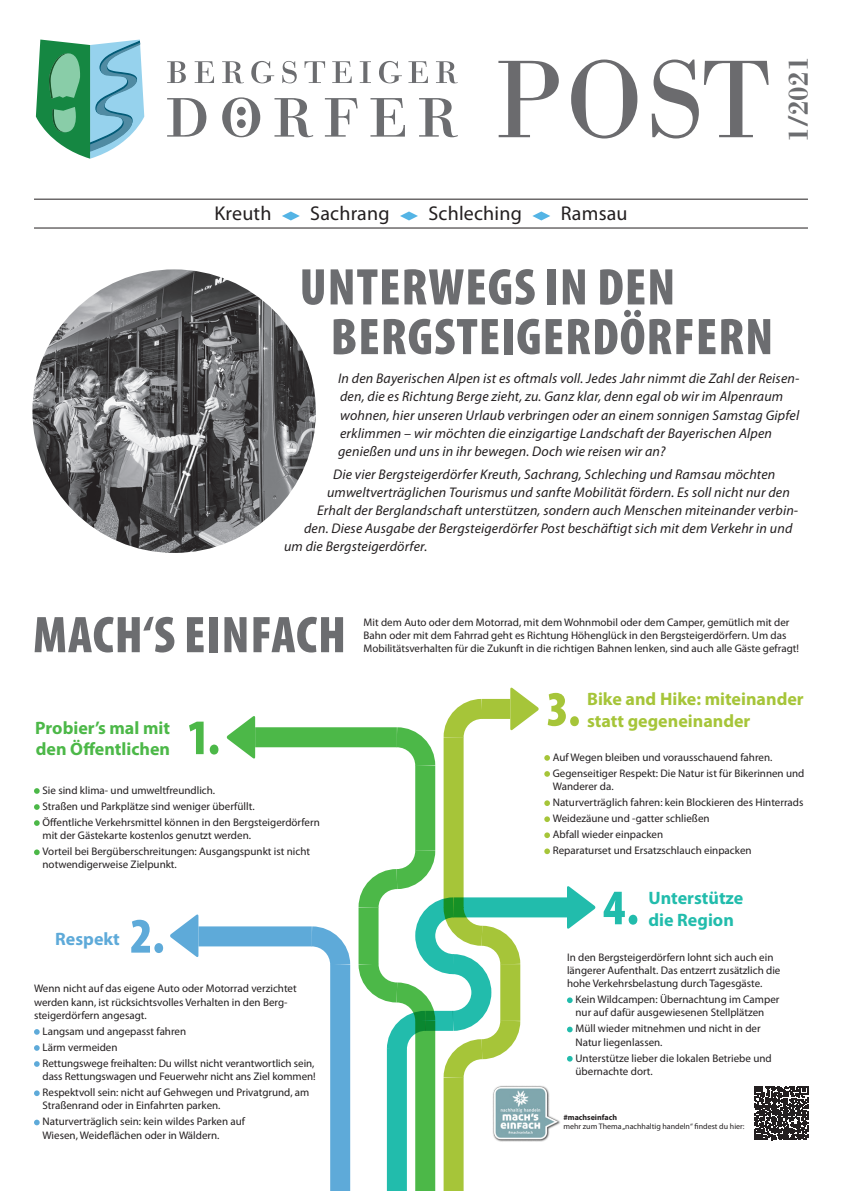
<style>
.page{position:relative;width:842px;height:1191px;background:#fff}
.page>*{position:absolute;margin:0;border:0;box-sizing:border-box;transform-origin:0 0}
.t1{font:108.1px "Bodoni BE";color:#6b6b6e}
.Head_24{font:900 condensed 52px "Myriad Pro";letter-spacing:.02em;color:#6c6d70}
.t2{font:900 condensed 50px "Myriad Pro";color:#22bcac}
.t3{font:900 condensed 50px "Myriad Pro";color:#a6c539}
.t4{font:900 condensed 50px "Myriad Pro";color:#4cb848}
.t5{font:900 condensed 50px "Myriad Pro";color:#5eaad9}
.t6{font:500 27.7px "Bodoni BE";color:#6c6d70}
.t7{font:20px "Myriad Pro";letter-spacing:.01em;color:#231f20}
.Punkte_11{font:700 18px/21.6px "Myriad Pro";color:#a6c539}
.Punkte_11-2{font:700 18px/21.6px "Myriad Pro";color:#4cb848}
.Punkte_11-3{font:700 18px "Myriad Pro";color:#22bcac}
.Punkte_11-4{font:700 18px "Myriad Pro";color:#5eaad9}
.Kursiv_14{font:italic 14px/18px "Myriad Pro";letter-spacing:.01em;color:#231f20}
.Punkte_11-5{font:11px/13.2px "Myriad Pro";color:#231f20}
.Text_11{font:11px/13.2px "Myriad Pro";color:#231f20}
.t8{font:8px/9.6px "Myriad Pro";color:#231f20}
.s1{font-weight:700}
</style>
<div class="page">
<img style="left:32px;top:269px;width:284px;height:284px;border-radius:142px">
<svg style="left:282px;top:211px;width:18px;height:9px"></svg>
<svg style="left:400px;top:211px;width:18px;height:9px"></svg>
<svg style="left:532px;top:211px;width:18px;height:9px"></svg>
<svg style="left:36px;top:40px;width:108px;height:159px"></svg>
<svg style="left:167px;top:61px;width:19px;height:22px"></svg>
<svg style="left:195px;top:61px;width:19px;height:22px"></svg>
<svg style="left:222px;top:61px;width:22px;height:22px"></svg>
<svg style="left:251px;top:61px;width:23px;height:22px"></svg>
<svg style="left:282px;top:61px;width:15px;height:22px"></svg>
<svg style="left:305px;top:61px;width:20px;height:22px"></svg>
<svg style="left:332px;top:61px;width:20px;height:22px"></svg>
<svg style="left:360px;top:61px;width:11px;height:22px"></svg>
<svg style="left:379px;top:61px;width:23px;height:22px"></svg>
<svg style="left:408px;top:61px;width:20px;height:22px"></svg>
<svg style="left:436px;top:61px;width:22px;height:22px"></svg>
<svg style="left:167px;top:98px;width:39px;height:39px"></svg>
<svg style="left:222px;top:97px;width:38px;height:40px"></svg>
<svg style="left:274px;top:98px;width:39px;height:39px"></svg>
<svg style="left:325px;top:98px;width:33px;height:39px"></svg>
<svg style="left:370px;top:98px;width:35px;height:39px"></svg>
<svg style="left:419px;top:98px;width:39px;height:39px"></svg>
<div style="left:237px;top:107px;width:9px;height:8px;background:#6c6d70;border-radius:50%"></div>
<div style="left:237px;top:119px;width:9px;height:9px;background:#6c6d70;border-radius:50%"></div>
<hr style="left:34px;top:199px;width:774px;height:1px;background:#231f20">
<hr style="left:34px;top:228px;width:774px;height:1px;background:#231f20">
<div style="left:330px;top:964px;width:20px;height:227px;background:#5eaad9"></div>
<div style="left:198px;top:926px;width:114px;height:20px;background:#5eaad9"></div>
<div style="left:444px;top:1077px;width:20px;height:114px;background:#a6c539"></div>
<div style="left:444px;top:737px;width:20px;height:171px;background:#a6c539"></div>
<div style="left:482px;top:699px;width:28px;height:20px;background:#a6c539"></div>
<div style="left:415px;top:1020px;width:20px;height:171px;background:#4cb848"></div>
<div style="left:415px;top:765px;width:20px;height:85px;background:#4cb848"></div>
<div style="left:255px;top:727px;width:142px;height:20px;background:#4cb848"></div>
<svg style="left:377px;top:698px;width:125px;height:87px"></svg>
<svg style="left:226px;top:716px;width:29px;height:43px"></svg>
<svg style="left:170px;top:914px;width:28px;height:43px"></svg>
<svg style="left:510px;top:687px;width:29px;height:43px"></svg>
<svg style="left:567px;top:886px;width:29px;height:43px"></svg>
<div style="left:387px;top:1048px;width:20px;height:143px;background:#22bcac"></div>
<svg style="left:292px;top:830px;width:238px;height:267px"></svg>
<div style="left:454px;top:897px;width:113px;height:20px;background:#22bcac"></div>
<svg style="left:567px;top:997px;width:6px;height:6px"></svg>
<svg style="left:567px;top:1026px;width:6px;height:6px"></svg>
<svg style="left:567px;top:1056px;width:6px;height:5px"></svg>
<svg style="left:544px;top:755px;width:6px;height:5px"></svg>
<svg style="left:544px;top:771px;width:6px;height:5px"></svg>
<svg style="left:544px;top:800px;width:6px;height:6px"></svg>
<svg style="left:544px;top:816px;width:6px;height:6px"></svg>
<svg style="left:544px;top:832px;width:6px;height:6px"></svg>
<svg style="left:544px;top:848px;width:6px;height:6px"></svg>
<svg style="left:34px;top:1029px;width:6px;height:5px"></svg>
<svg style="left:34px;top:1045px;width:6px;height:5px"></svg>
<svg style="left:34px;top:1061px;width:6px;height:5px"></svg>
<svg style="left:34px;top:1090px;width:6px;height:6px"></svg>
<svg style="left:34px;top:1119px;width:6px;height:6px"></svg>
<svg style="left:34px;top:788px;width:6px;height:6px"></svg>
<svg style="left:34px;top:804px;width:6px;height:6px"></svg>
<svg style="left:34px;top:820px;width:6px;height:6px"></svg>
<svg style="left:34px;top:849px;width:6px;height:6px"></svg>
<img style="left:479px;top:1071px;width:81px;height:71px">
<svg style="left:754px;top:1086px;width:54px;height:54px"></svg>
<p class="t1" style="left:495px;top:38px;width:276px">POST</p>
<p class="t6" style="left:782px;top:142px;width:86px;rotate:-90deg">1/2021</p>
<p class="t7" style="left:214px;top:201px;width:59px">Kreuth</p>
<p class="t7" style="left:310px;top:201px;width:81px">Sachrang</p>
<p class="t7" style="left:428px;top:201px;width:95px">Schleching</p>
<p class="t7" style="left:561px;top:201px;width:68px">Ramsau</p>
<p class="Head_24" style="left:300px;top:254px;width:377px">UNTERWEGS IN DEN</p>
<p class="Head_24" style="left:331px;top:303px;width:444px">BERGSTEIGERDÖRFERN</p>
<p class="Kursiv_14" style="left:338px;top:369px;width:463px">In den Bayerischen Alpen ist es oftmals voll. Jedes Jahr nimmt die Zahl der Reisen&shy;den, die es Richtung Berge zieht, zu. Ganz klar, denn egal ob wir im Alpenraum wohnen, hier unseren Urlaub verbringen oder an einem sonnigen Samstag Gipfel erklimmen – wir möchten die einzigartige Landschaft der Bayerischen Alpen genießen und uns in ihr bewegen. Doch wie reisen wir an?</p>
<p class="Kursiv_14" style="left:333px;top:465px;width:444px">Die vier Bergsteigerdörfer Kreuth, Sachrang, Schleching und Ramsau möchten</p>
<p class="Kursiv_14" style="left:327px;top:483px;width:464px">umweltverträglichen Tourismus und sanfte Mobilität fördern. Es soll nicht nur den</p>
<p class="Kursiv_14" style="left:317px;top:501px;width:483px">Erhalt der Berglandschaft unterstützen, sondern auch Menschen miteinander verbin-</p>
<p class="Kursiv_14" style="left:304px;top:519px;width:490px">den. Diese Ausgabe der Bergsteigerdörfer Post beschäftigt sich mit dem Verkehr in und</p>
<p class="Kursiv_14" style="left:284px;top:537px;width:145px">um die Bergsteigerdörfer.</p>
<p class="Head_24" style="left:33px;top:601px;width:314px">MACH‘S EINFACH</p>
<p class="Punkte_11-2" style="left:35px;top:716px;width:136px">Probier’s mal mit den Öffentlichen</p>
<p class="t4" style="left:189px;top:705px;width:32px">1.</p>
<p class="Punkte_11-5" style="left:43px;top:783px;width:174px">Sie sind klima- und umweltfreundlich.</p>
<p class="Punkte_11-5" style="left:43px;top:799px;width:214px">Straßen und Parkplätze sind weniger überfüllt.</p>
<p class="Punkte_11-5" style="left:43px;top:815px;width:279px">Öffentliche Verkehrsmittel können in den Bergsteigerdörfern mit der Gästekarte kostenlos genutzt werden.</p>
<p class="Punkte_11-5" style="left:43px;top:844px;width:269px">Vorteil bei Bergüberschreitungen: Ausgangspunkt ist nicht notwendigerweise Zielpunkt.</p>
<p class="Punkte_11-4" style="left:55px;top:927px;width:66px">Respekt</p>
<p class="t5" style="left:131px;top:904px;width:35px">2.</p>
<p class="Punkte_11-5" style="left:34px;top:981px;width:264px">Wenn nicht auf das eigene Auto oder Motorrad verzichtet werden kann, ist rücksichtsvolles Verhalten in den Berg&shy;steigerdörfern angesagt.</p>
<p class="Punkte_11-5" style="left:43px;top:1024px;width:145px">Langsam und angepasst fahren</p>
<p class="Punkte_11-5" style="left:43px;top:1040px;width:77px">Lärm vermeiden</p>
<p class="Punkte_11-5" style="left:43px;top:1056px;width:275px">Rettungswege freihalten: Du willst nicht verantwortlich sein, dass Rettungswagen und Feuerwehr nicht ans Ziel kommen!</p>
<p class="Punkte_11-5" style="left:43px;top:1085px;width:268px">Respektvoll sein: nicht auf Gehwegen und Privatgrund, am<br>Straßenrand oder in Einfahrten parken.</p>
<p class="Punkte_11-5" style="left:43px;top:1114px;width:204px">Naturverträglich sein: kein wildes Parken auf<br>Wiesen, Weideflächen oder in Wäldern.</p>
<p class="Text_11" style="left:364px;top:615px;width:437px">Mit dem Auto oder dem Motorrad, mit dem Wohnmobil oder dem Camper, gemütlich mit der<br>Bahn oder mit dem Fahrrad geht es Richtung Höhenglück in den Bergsteigerdörfern. Um das<br>Mobilitätsverhalten für die Zukunft in die richtigen Bahnen lenken, sind auch alle Gäste gefragt!</p>
<p class="Punkte_11" style="left:587px;top:688px;width:218px">Bike and Hike: miteinander statt gegeneinander</p>
<p class="t3" style="left:548px;top:677px;width:34px">3.</p>
<p class="Punkte_11-5" style="left:553px;top:750px;width:221px">Auf Wegen bleiben und vorausschauend fahren.</p>
<p class="Punkte_11-5" style="left:553px;top:766px;width:253px">Gegenseitiger Respekt: Die Natur ist für Bikerinnen und<br>Wanderer da.</p>
<p class="Punkte_11-5" style="left:553px;top:795px;width:252px">Naturverträglich fahren: kein Blockieren des Hinterrads</p>
<p class="Punkte_11-5" style="left:553px;top:811px;width:158px">Weidezäune und -gatter schließen</p>
<p class="Punkte_11-5" style="left:553px;top:827px;width:112px">Abfall wieder einpacken</p>
<p class="Punkte_11-5" style="left:553px;top:843px;width:200px">Reparaturset und Ersatzschlauch einpacken</p>
<p class="t2" style="left:603px;top:875px;width:37px">4.</p>
<p class="Punkte_11-3" style="left:648px;top:886px;width:96px">Unterstütze</p>
<p class="Punkte_11-3" style="left:648px;top:907px;width:87px">die Region</p>
<p class="Text_11" style="left:567px;top:950px;width:215px">In den Bergsteigerdörfern lohnt sich auch ein längerer Aufenthalt. Das entzerrt zusätzlich die hohe Verkehrsbelastung durch Tagesgäste.</p>
<p class="Punkte_11-5" style="left:575px;top:992px;width:205px">Kein Wildcampen: Übernachtung im Camper nur auf dafür ausgewiesenen Stellplätzen</p>
<p class="Punkte_11-5" style="left:575px;top:1022px;width:187px">Müll wieder mitnehmen und nicht in der<br>Natur liegenlassen.</p>
<p class="Punkte_11-5" style="left:575px;top:1051px;width:198px">Unterstütze lieber die lokalen Betriebe und übernachte dort.</p>
<p class="t8" style="left:563px;top:1112px;width:183px"><span class="s1">#machseinfach<br></span>mehr zum Thema „nachhaltig handeln“ findest du hier:</p>
</div>
